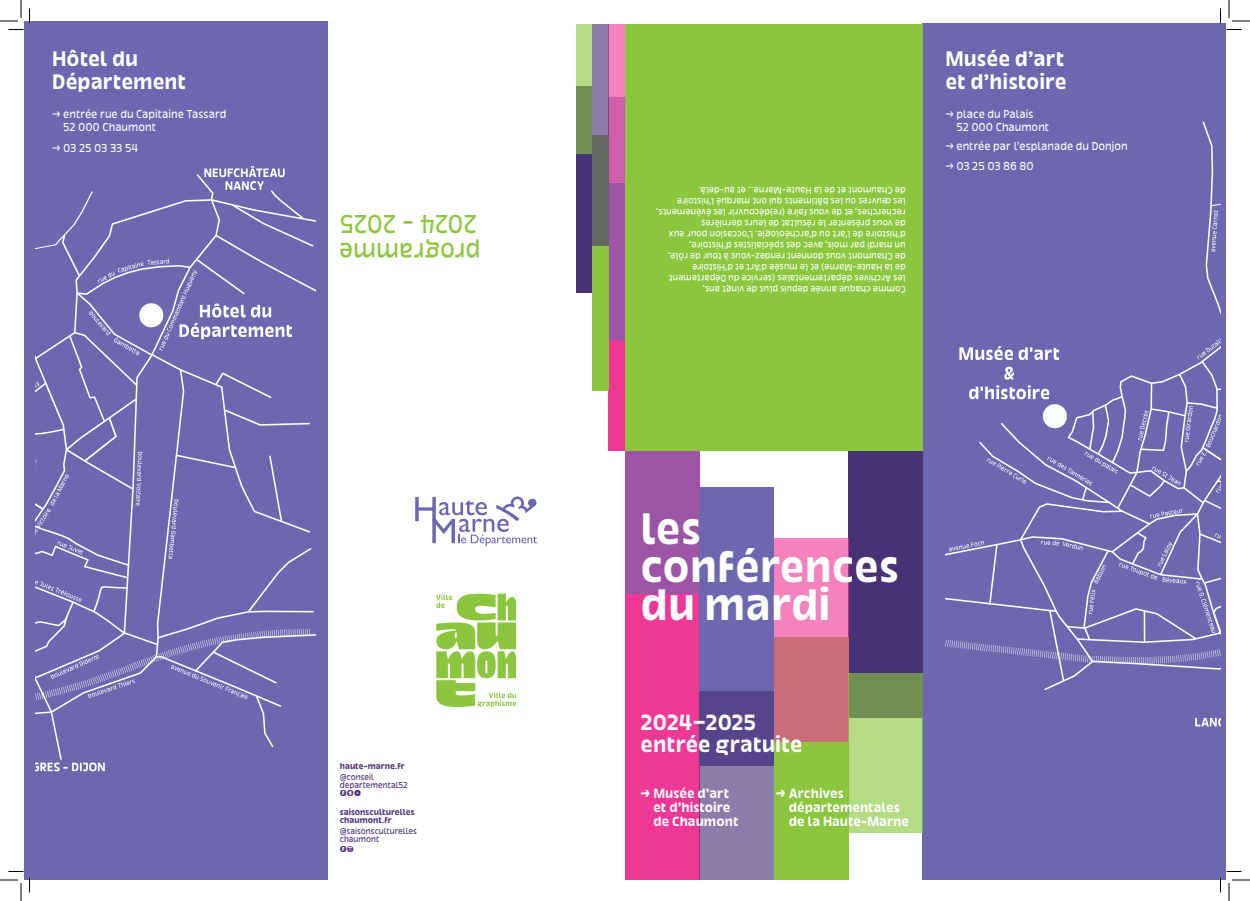
<style>
.page{position:relative;width:1250px;height:901px;background:#fff}
.page>*{position:absolute;margin:0;border:0;box-sizing:border-box;transform-origin:0 0}
.t1{font:700 46px/38px "Dina Chaumont Text";color:#fff}
.t2{font:27px "Dina Chaumont Text";letter-spacing:-.005em;color:#8bc63e}
.t3{font:700 23px "Dina Chaumont Text";letter-spacing:-.005em;color:#fff}
.t4{font:700 22px/23px "Dina Chaumont Text";color:#fff}
.t5{font:700 14px/14px "Dina Chaumont Text";color:#fff}
.t6{font:12px/13px "Dina Chaumont Text";color:#fff}
.t7{font:10px/11px "Dina Chaumont Text";color:#fff}
.t8{font:9px/8px "Dina Chaumont Text";color:#483175}
.t9{font:700 9px/8px "Dina Chaumont Text";color:#483175}
</style>
<div class="page">
<div style="left:24px;top:21px;width:303px;height:859px;background:#6c67ae"></div>
<div style="left:922px;top:24px;width:304px;height:856px;background:#6c67ae"></div>
<img style="left:945px;top:121px;width:275px;height:606px">
<img style="left:35px;top:166px;width:281px;height:606px">
<svg style="left:436px;top:594px;width:80px;height:113px"></svg>
<svg style="left:415px;top:496px;width:122px;height:50px"></svg>
<div style="left:608px;top:183px;width:17px;height:267px;background:#ed3896"></div>
<div style="left:608px;top:98px;width:17px;height:242px;background:#9c55a5"></div>
<svg style="left:608px;top:24px;width:17px;height:159px;background:#da6caf"></svg>
<div style="left:625px;top:450px;width:74px;height:430px;background:#ed3896"></div>
<div style="left:699px;top:487px;width:75px;height:278px;background:#6c67ae"></div>
<div style="left:848px;top:450px;width:74px;height:268px;background:#483175"></div>
<div style="left:625px;top:449px;width:74px;height:145px;background:#9c55a5"></div>
<div style="left:774px;top:638px;width:74px;height:242px;background:#8bc63e"></div>
<svg style="left:699px;top:691px;width:75px;height:189px;background:#76649b"></svg>
<div style="left:576px;top:87px;width:15px;height:206px;background:#483175"></div>
<svg style="left:576px;top:24px;width:15px;height:130px;background:#92b26a"></svg>
<div style="left:591px;top:135px;width:17px;height:255px;background:#8bc63e"></div>
<svg style="left:591px;top:24px;width:17px;height:222px;background:#757382"></svg>
<div style="left:625px;top:24px;width:297px;height:426px;background:#8bc63e"></div>
<svg style="left:774px;top:539px;width:74px;height:203px;background:#dc7697"></svg>
<svg style="left:848px;top:673px;width:74px;height:159px;background:#a2c475"></svg>
<svg style="left:0;top:0;width:30px;height:30px"></svg>
<svg style="left:0;top:871px;width:30px;height:30px"></svg>
<svg style="left:1219px;top:0;width:31px;height:30px"></svg>
<svg style="left:1219px;top:871px;width:31px;height:30px"></svg>
<p class="t4" style="left:52px;top:47px;width:87px">Hôtel du</p>
<p class="t4" style="left:52px;top:70px;width:136px">Département</p>
<p class="t6" style="left:63px;top:108px;width:165px;text-indent:-11px">→ entrée rue du Capitaine Tassard<br>52 000 Chaumont</p>
<p class="t6" style="left:52px;top:141px;width:88px">→ 03 25 03 33 54</p>
<p class="t2" style="left:477px;top:239px;width:139px;rotate:-180deg">2024 - 2025</p>
<p class="t2" style="left:480px;top:267px;width:143px;rotate:-180deg">programme</p>
<p class="t9" style="left:340px;top:762px;width:67px">haute-marne.fr</p>
<p class="t8" style="left:340px;top:773px;width:70px">@conseil departemental52</p>
<p class="t8" style="left:340px;top:789px;width:23px">FacebookTwitteryoutube</p>
<p class="t9" style="left:340px;top:808px;width:76px">saisonsculturelles chaumont.fr</p>
<p class="t8" style="left:340px;top:827px;width:79px">@saisonsculturelles chaumont</p>
<p class="t8" style="left:340px;top:845px;width:16px">Facebookinstagram</p>
<p class="t7" style="left:905px;top:196px;width:209px;rotate:-180deg">de Chaumont et de la Haute-Marne… et au-delà.</p>
<p class="t7" style="left:905px;top:229px;width:251px;rotate:-180deg">de vous présenter le résultat de leurs dernières recherches, et de vous faire (re)découvrir les évènements, les œuvres ou les bâtiments qui ont marqué l’histoire</p>
<p class="t7" style="left:905px;top:251px;width:239px;rotate:-180deg">un mardi par mois, avec des spécialistes d’histoire, d’histoire de l’art ou d’archéologie. L’occasion pour eux</p>
<p class="t7" style="left:905px;top:262px;width:239px;rotate:-180deg">de Chaumont vous donnent rendez-vous à tour de rôle,</p>
<p class="t7" style="left:905px;top:273px;width:215px;rotate:-180deg">de la Haute-Marne) et le musée d’Art et d’Histoire</p>
<p class="t7" style="left:905px;top:284px;width:238px;rotate:-180deg">les Archives départementales (service du Département</p>
<p class="t7" style="left:905px;top:295px;width:204px;rotate:-180deg">Comme chaque année depuis plus de vingt ans,</p>
<p class="t4" style="left:945px;top:47px;width:123px">Musée d’art et d’histoire</p>
<p class="t6" style="left:956px;top:108px;width:94px;text-indent:-11px">→ place du Palais<br>52 000 Chaumont</p>
<p class="t6" style="left:945px;top:140px;width:184px">→ entrée par l’esplanade du Donjon</p>
<p class="t6" style="left:945px;top:160px;width:90px">→ 03 25 03 86 80</p>
<p class="t1" style="left:640px;top:510px;width:260px">les conférences</p>
<p class="t1" style="left:640px;top:586px;width:191px">du mardi</p>
<p class="t3" style="left:640px;top:709px;width:117px">2024-2025</p>
<p class="t3" style="left:640px;top:731px;width:163px">entrée gratuite</p>
<p class="t5" style="left:653px;top:786px;width:87px;text-indent:-13px">→ Musée d’art et d’histoire de Chaumont</p>
<p class="t5" style="left:789px;top:786px;width:122px;text-indent:-13px">→ Archives départementales de la Haute-Marne</p>
</div>
